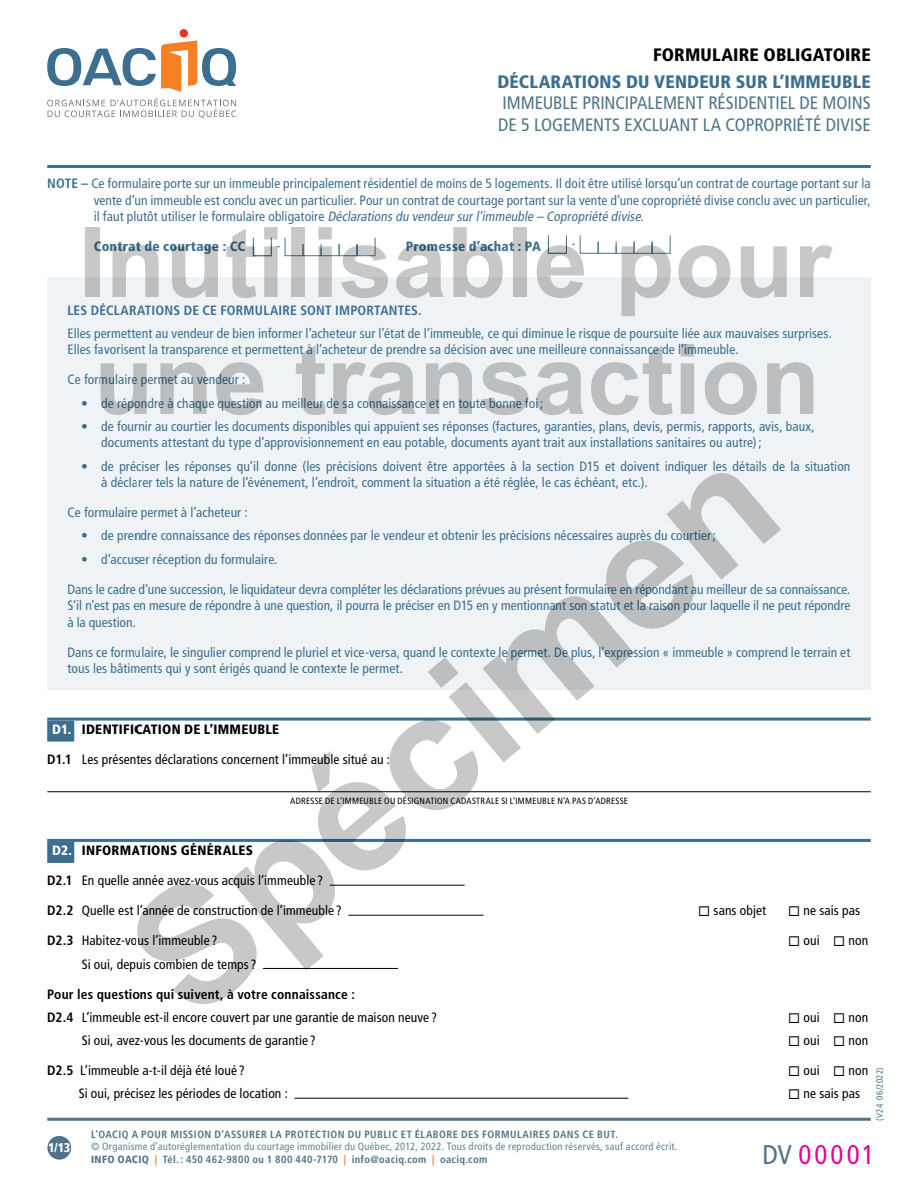
<style>
.page{position:relative;width:918px;height:1188px;background:#fff}
.page>*{position:absolute;margin:0;border:0;box-sizing:border-box;transform-origin:0 0}
.t1{font:condensed 27px "Frutiger LT Std";letter-spacing:.115em;color:#ec008c}
.t2{font:condensed 18px/21.6px "Frutiger LT Std";letter-spacing:-.005em;color:#4e738a}
.t3{font:900 condensed 18px "Frutiger LT Std";letter-spacing:.01em;color:#3b6e8f}
.t4{font:900 condensed 18px "Frutiger LT Std";letter-spacing:.005em;color:#000}
.t5{font:condensed 13.5px/16.5px "Frutiger LT Std";letter-spacing:.01em;color:#3b6e8f}
.t6{font:condensed 13.5px/23.2px "Frutiger LT Std";letter-spacing:.005em;color:#000}
.t7{font:900 condensed 13.5px "Frutiger LT Std";letter-spacing:.02em;color:#000}
.t8{font:700 condensed 13.5px "Frutiger LT Std";letter-spacing:.015em;color:#3b6e8f}
.t9{font:900 condensed 13.5px "Frutiger LT Std";letter-spacing:.015em;color:#3b6e8f}
.t10{font:900 condensed 12.75px "Frutiger LT Std";color:#fff}
.t11{font:condensed 10.5px/12.6px "Frutiger LT Std";letter-spacing:.03em;color:#5f8196}
.t12{font:700 condensed 10.5px "Frutiger LT Std";letter-spacing:.045em;color:#4e738a}
.t13{font:condensed 9px "Frutiger LT Std";letter-spacing:.025em;color:#000}
.t14{font:condensed 9px "Frutiger LT Std";letter-spacing:.02em;color:#4e738a}
.s1{font-weight:700}
.s2{font-style:italic}
.s3{color:#fff}
.s4{font-weight:900;color:#4e738a}
.s5{font-weight:700;color:#ee7623}
.s6{font-weight:700;color:#4e738a}
.s7{color:#4e738a}
</style>
<div class="page">
<div style="left:47px;top:1136px;width:24px;height:24px;background:#4e738a;border-radius:50%"></div>
<hr style="left:47px;top:1118px;width:824px;height:3px;background:#4e738a">
<hr style="left:47px;top:165px;width:824px;height:3px;background:#3b6e8f">
<hr style="left:47px;top:718px;width:824px;height:3px;background:#3b6e8f">
<div style="left:47px;top:721px;width:27px;height:21px;background:#3b6e8f"></div>
<hr style="left:47px;top:839px;width:824px;height:3px;background:#3b6e8f">
<div style="left:47px;top:842px;width:27px;height:21px;background:#3b6e8f"></div>
<div style="left:47px;top:277px;width:824px;height:413px;background:#eff3f6"></div>
<hr style="left:47px;top:791px;width:824px;height:1px;background:#000">
<hr style="left:294px;top:1098px;width:334px;height:1px;background:#000">
<div style="left:321px;top:244px;width:18px;height:12px;border:1px solid #4e738a"></div>
<div style="left:339px;top:244px;width:18px;height:12px;border:1px solid #4e738a"></div>
<svg style="left:47px;top:98px;width:189px;height:20px"></svg>
<div style="left:180px;top:29px;width:8px;height:8px;background:#ee3524;border-radius:50%"></div>
<svg style="left:47px;top:40px;width:189px;height:52px"></svg>
<svg style="left:137px;top:473px;width:644px;height:531px"></svg>
<svg style="left:85px;top:227px;width:14px;height:70px"></svg>
<svg style="left:113px;top:245px;width:46px;height:52px"></svg>
<svg style="left:172px;top:246px;width:46px;height:52px"></svg>
<svg style="left:226px;top:227px;width:106px;height:71px"></svg>
<svg style="left:341px;top:237px;width:47px;height:61px"></svg>
<svg style="left:396px;top:245px;width:48px;height:53px"></svg>
<svg style="left:453px;top:227px;width:50px;height:71px"></svg>
<svg style="left:514px;top:227px;width:13px;height:70px"></svg>
<svg style="left:537px;top:235px;width:134px;height:81px"></svg>
<svg style="left:678px;top:245px;width:53px;height:53px"></svg>
<svg style="left:741px;top:246px;width:46px;height:52px"></svg>
<svg style="left:800px;top:245px;width:33px;height:52px"></svg>
<svg style="left:101px;top:363px;width:46px;height:52px"></svg>
<svg style="left:160px;top:362px;width:47px;height:52px"></svg>
<svg style="left:216px;top:362px;width:48px;height:53px"></svg>
<svg style="left:296px;top:346px;width:30px;height:69px"></svg>
<svg style="left:333px;top:362px;width:83px;height:53px"></svg>
<svg style="left:426px;top:362px;width:46px;height:52px"></svg>
<svg style="left:481px;top:362px;width:47px;height:53px"></svg>
<svg style="left:536px;top:362px;width:48px;height:53px"></svg>
<svg style="left:591px;top:346px;width:82px;height:69px"></svg>
<svg style="left:681px;top:344px;width:13px;height:70px"></svg>
<svg style="left:705px;top:362px;width:52px;height:53px"></svg>
<svg style="left:767px;top:362px;width:46px;height:52px"></svg>
<h2 class="t4" style="left:653px;top:44px;width:219px">FORMULAIRE OBLIGATOIRE</h2>
<h2 class="t3" style="left:497px;top:71px;width:375px">DÉCLARATIONS DU VENDEUR SUR L’IMMEUBLE</h2>
<h2 class="t2" style="left:498px;top:92px;width:374px">IMMEUBLE PRINCIPALEMENT RÉSIDENTIEL DE MOINS<br>DE 5 LOGEMENTS EXCLUANT LA COPROPRIÉTÉ DIVISE</h2>
<p class="t5" style="left:94px;top:175px;width:779px;text-align:justify;text-indent:-46px"><span class="s1">NOTE –</span> Ce formulaire porte sur un immeuble principalement résidentiel de moins de 5 logements. Il doit être utilisé lorsqu’un contrat de courtage portant sur la vente d’un immeuble est conclu avec un particulier. Pour un contrat de courtage portant sur la vente d’une copropriété divise conclu avec un particulier, i l fa u t p l u tôt u t i l i s e r l e fo r m u l a i re o b l i g a to i re <span class="s2">Déclarationsdu vendeursurl’immeuble – Copropriété divise</span>.</p>
<p class="t9" style="left:94px;top:238px;width:153px">Contrat de courtage : CC</p>
<p class="t9" style="left:406px;top:238px;width:137px">Promesse d’achat : PA</p>
<p class="t8" style="left:68px;top:302px;width:356px">LES DÉCLARATIONS DE CE FORMULAIRE SONT IMPORTANTES.</p>
<p class="t5" style="left:68px;top:325px;width:766px">Elles permettent au vendeur de bien informer l’acheteur sur l’état de l’immeuble, ce qui diminue le risque de poursuite liée aux mauvaises surprises.<br>Elles favorisent la transparence et permettent à l’acheteur de prendre sa décision avec une meilleure connaissance de l’immeuble.</p>
<p class="t5" style="left:68px;top:372px;width:179px">Ce formulaire permet au vendeur :</p>
<p class="t5" style="left:81px;top:395px;width:464px">• de répondre à chaque question au meilleur de sa connaissance et en toute bonne foi ;</p>
<p class="t5" style="left:101px;top:418px;width:715px;text-indent:-20px">• de fournir au courtier les documents disponibles qui appuient ses réponses (factures, garanties, plans, devis, permis, rapports, avis, baux, documents attestant du type d’approvisionnement en eau potable, documents ayant trait aux installations sanitaires ou autre);</p>
<p class="t5" style="left:101px;top:458px;width:751px;text-indent:-20px">• de préciser les réponses qu’il donne (les précisions doivent être apportées à la section D15 et doivent indiquer les détails de la situation à déclarer tels la nature de l’événement, l’endroit, comment la situation a été réglée, le cas échéant, etc.).</p>
<p class="t5" style="left:68px;top:504px;width:182px">Ce formulaire permet à l’acheteur :</p>
<p class="t5" style="left:81px;top:527px;width:637px">• de prendre connaissance des réponses données par le vendeur et obtenir les précisions nécessaires auprès du courtier;</p>
<p class="t5" style="left:81px;top:551px;width:198px">• d’accuser réception du formulaire.</p>
<p class="t5" style="left:68px;top:581px;width:785px;text-align:justify">Dans le cadre d’une succession, le liquidateur devra compléter les déclarations prévues au présent formulaire en répondant au meilleur de sa connaissance.<br>S’il n’est pas en mesure de répondre à une question, il pourra le préciser en D15 en y mentionnant son statut et la raison pour laquelle il ne peut répondre à la question.</p>
<p class="t5" style="left:68px;top:644px;width:784px">Dans ce formulaire, le singulier comprend le pluriel et vice-versa, quand le contexte le permet. De plus, l’expression « immeuble » comprend le terrain et tous les bâtiments qui y sont érigés quand le contexte le permet.</p>
<p class="t7" style="left:52px;top:721px;width:229px"><span class="s3">D1.</span> IDENTIFICATION DE L’IMMEUBLE</p>
<p class="t6" style="left:47px;top:748px;width:344px"><span class="s1">D1.1</span> Les présentes déclarations concernent l’immeuble situé au :</p>
<p class="t13" style="left:290px;top:795px;width:339px">ADRESSE DE L’IMMEUBLE OU DÉSIGNATION CADASTRALE SI L’IMMEUBLE N’A PAS D’ADRESSE</p>
<p class="t7" style="left:52px;top:843px;width:203px"><span class="s3">D2.</span> INFORMATIONS GÉNÉRALES</p>
<p class="t6" style="left:47px;top:869px;width:277px"><span class="s1">D2.1</span> En quelle année avez-vous acquis l’immeuble ?</p>
<p class="t6" style="left:47px;top:899px;width:296px"><span class="s1">D2.2</span> Quelle est l’année de construction de l’immeuble ?</p>
<p class="t6" style="left:698px;top:899px;width:69px">◻ sans objet</p>
<p class="t6" style="left:788px;top:899px;width:73px">◻ ne sais pas</p>
<p class="t6" style="left:47px;top:929px;width:172px"><span class="s1">D2.3</span> Habitez-vous l’immeuble ?</p>
<p class="t6" style="left:788px;top:929px;width:82px">◻ oui ◻ non</p>
<p class="t6" style="left:82px;top:952px;width:176px">Si oui, depuis combien de temps ?</p>
<p class="t6" style="left:47px;top:982px;width:391px"><span class="s1">Pour les questions qui suivent, à votre connaissance :<br>D2.4</span> L’immeuble est-il encore couvert par une garantie de maison neuve ?</p>
<p class="t6" style="left:788px;top:1006px;width:82px">◻ oui ◻ non</p>
<p class="t6" style="left:82px;top:1029px;width:236px">Si oui, avez-vous les documents de garantie ?</p>
<p class="t6" style="left:788px;top:1029px;width:82px">◻ oui ◻ non</p>
<p class="t6" style="left:47px;top:1059px;width:199px"><span class="s1">D2.5</span> L’immeuble a-t-il déjà été loué ?</p>
<p class="t6" style="left:788px;top:1059px;width:82px">◻ oui ◻ non</p>
<p class="t6" style="left:79px;top:1082px;width:211px">Si oui, précisez les périodes de location :</p>
<p class="t6" style="left:788px;top:1082px;width:73px">◻ ne sais pas</p>
<p class="t14" style="left:874px;top:1121px;width:55px;rotate:-90deg">(V24 06/2022)</p>
<p class="t10" style="left:48px;top:1140px;width:24px">1/13</p>
<p class="t12" style="left:91px;top:1128px;width:529px">L’OACIQ A POUR MISSION D’ASSURER LA PROTECTION DU PUBLIC ET ÉLABORE DES FORMULAIRES DANS CE BUT.</p>
<p class="t11" style="left:91px;top:1141px;width:588px">© Organisme d’autoréglementation du courtage immobilier du Québec, 2012, 2022. Tous droits de reproduction réservés, sauf accord écrit.<br><span class="s4">INFO OACIQ</span> <span class="s5">|</span> <span class="s6">Tél. : 450 462-9800 ou 1 800 440-7170</span> <span class="s5">|</span> <span class="s6">info@oaciq.com</span> <span class="s5">|</span> <span class="s6">oaciq.com</span></p>
<h1 class="t1" style="left:762px;top:1139px;width:114px"><span class="s7">DV</span> 00001</h1>
</div>
